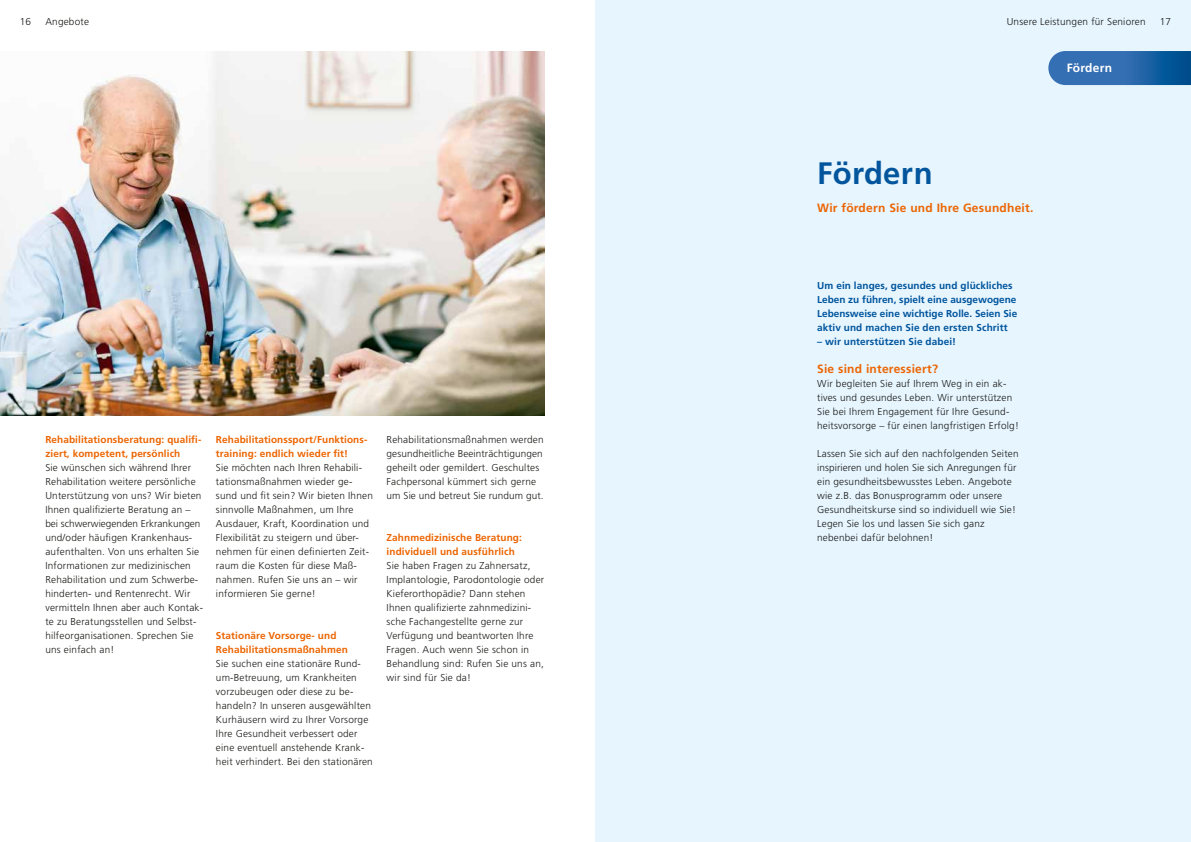
<style>
.page{position:relative;width:1191px;height:842px;background:#fff}
.page>*{position:absolute;margin:0;border:0;box-sizing:border-box;transform-origin:0 0}
.t1{font:700 31px "Frutiger LT";letter-spacing:.01em;color:#00559d}
.t2{font:700 12px "Frutiger LT";letter-spacing:.02em;color:#ec6502}
.t3{font:700 12px "Frutiger LT";letter-spacing:.02em;color:#fff}
.t4{font:300 10px/14px "Frutiger LT";letter-spacing:.02em;color:#1a1a18}
.t5{font:700 10px/14px "Frutiger LT";letter-spacing:.01em;color:#ec6502}
.t6{font:700 10px/14px "Frutiger LT";letter-spacing:.01em;color:#00559d}
</style>
<div class="page">
<div style="left:595px;top:0;width:596px;height:842px;background:#e6f5fe"></div>
<svg style="left:1048px;top:51px;width:143px;height:34px;background:#296aab"></svg>
<img style="left:0;top:51px;width:544px;height:364px">
<p class="t4" style="left:45px;top:14px;width:45px">Angebote</p>
<p class="t4" style="left:1006px;top:14px;width:140px">Unsere Leistungen für Senioren</p>
<p class="t4" style="left:20px;top:14px;width:13px">16</p>
<p class="t4" style="left:1159px;top:14px;width:13px">17</p>
<p class="t3" style="left:1066px;top:61px;width:47px">Fördern</p>
<p class="t5" style="left:45px;top:433px;width:157px">Rehabilitationsberatung: qualifi&shy;ziert, kompetent, persönlich</p>
<p class="t4" style="left:45px;top:461px;width:159px">Sie wünschen sich während Ihrer Rehabilitation weitere persönliche Unterstützung von uns? Wir bieten Ihnen qualifizierte Beratung an – bei schwerwiegenden Erkrankungen und/oder häufigen Krankenhaus&shy;aufenthalten. Von uns erhalten Sie Informationen zur medizinischen Rehabilitation und zum Schwerbe&shy;hinderten- und Rentenrecht. Wir vermitteln Ihnen aber auch Kontak&shy;te zu Beratungsstellen und Selbst&shy;hilfeorganisationen. Sprechen Sie uns einfach an!</p>
<p class="t5" style="left:216px;top:433px;width:153px">Rehabilitationssport/Funktions&shy;training: endlich wieder fit!</p>
<p class="t4" style="left:216px;top:461px;width:158px">Sie möchten nach Ihren Rehabili&shy;tationsmaßnahmen wieder ge&shy;sund und fit sein? Wir bieten Ihnen sinnvolle Maßnahmen, um Ihre<br>Ausdauer, Kraft, Koordination und<br>Flexibilität zu steigern und über&shy;nehmen für einen definierten Zeit&shy;raum die Kosten für diese Maß&shy;nahmen. Rufen Sie uns an – wir informieren Sie gerne!</p>
<p class="t5" style="left:216px;top:629px;width:133px">Stationäre Vorsorge- und<br>Rehabilitationsmaßnahmen</p>
<p class="t4" style="left:216px;top:657px;width:158px">Sie suchen eine stationäre Rund&shy;um-Betreuung, um Krankheiten vorzubeugen oder diese zu be&shy;handeln? In unseren ausgewählten Kurhäusern wird zu Ihrer Vorsorge Ihre Gesundheit verbessert oder eine eventuell anstehende Krank&shy;heit verhindert. Bei den stationären</p>
<p class="t4" style="left:386px;top:433px;width:159px">Rehabilitationsmaßnahmen werden gesundheitliche Beeinträchtigungen geheilt oder gemildert. Geschultes Fachpersonal kümmert sich gerne um Sie und betreut Sie rundum gut.</p>
<p class="t5" style="left:386px;top:531px;width:137px">Zahnmedizinische Beratung: individuell und ausführlich</p>
<p class="t4" style="left:386px;top:559px;width:159px">Sie haben Fragen zu Zahnersatz,<br>Implantologie, Parodontologie oder<br>Kieferorthopädie? Dann stehen<br>Ihnen qualifizierte zahnmedizini&shy;sche Fachangestellte gerne zur<br>Verfügung und beantworten Ihre<br>Fragen. Auch wenn Sie schon in<br>Behandlung sind: Rufen Sie uns an, wir sind für Sie da!</p>
<h1 class="t1" style="left:817px;top:155px;width:117px">Fördern</h1>
<p class="t2" style="left:817px;top:201px;width:218px">Wir fördern Sie und Ihre Gesundheit.</p>
<p class="t6" style="left:817px;top:279px;width:202px">Um ein langes, gesundes und glückliches Leben zu führen, spielt eine ausgewogene Lebensweise eine wichtige Rolle. Seien Sie aktiv und machen Sie den ersten Schritt</p>
<p class="t6" style="left:817px;top:335px;width:140px">– wir unterstützen Sie dabei!</p>
<p class="t2" style="left:817px;top:362px;width:122px">Sie sind interessiert?</p>
<p class="t4" style="left:817px;top:377px;width:203px">Wir begleiten Sie auf Ihrem Weg in ein ak&shy;tives und gesundes Leben. Wir unterstützen Sie bei Ihrem Engagement für Ihre Gesund&shy;heitsvorsorge – für einen langfristigen Erfolg!</p>
<p class="t4" style="left:817px;top:447px;width:203px">Lassen Sie sich auf den nachfolgenden Seiten inspirieren und holen Sie sich Anregungen für ein gesundheitsbewusstes Leben. Angebote wie z.B. das Bonusprogramm oder unsere Gesundheitskurse sind so individuell wie Sie!<br>Legen Sie los und lassen Sie sich ganz nebenbei dafür belohnen!</p>
</div>
